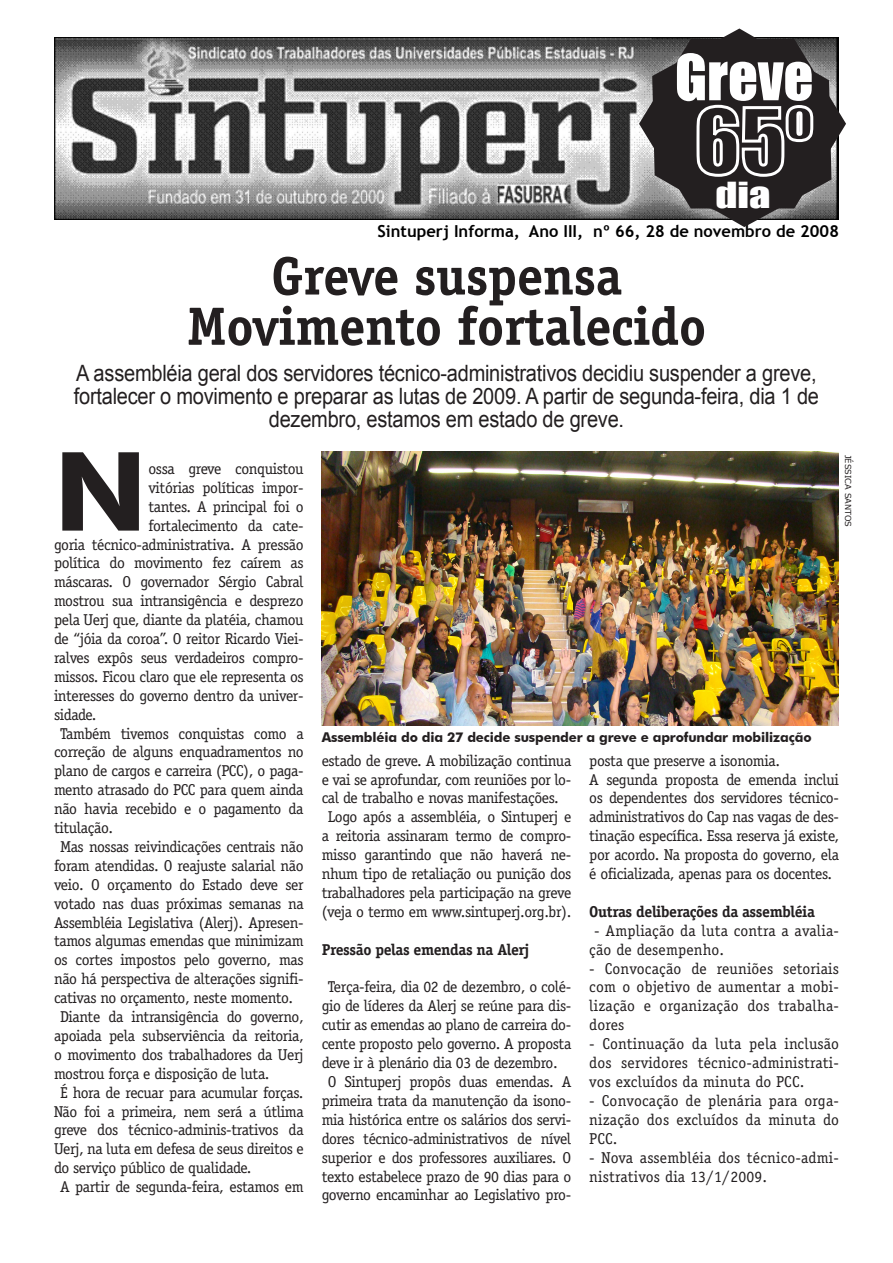
<style>
.page{position:relative;width:893px;height:1263px;background:#fff}
.page>*{position:absolute;margin:0;border:0;box-sizing:border-box;transform-origin:0 0}
.t1{font:700 109.5px "Futura BT";color:#231f20}
.t2{font:58.5px "Impact";color:#fff}
.t3{font:700 54px "Officina Serif";letter-spacing:-.01em;color:#231f20}
.t4{font:33px "Impact";color:#fff;scale:1.29 1}
.t5{font:22.5px/23.2px "Arial";letter-spacing:-.01em;color:#231f20;text-align:center;scale:.89 1}
.t6{font:700 16.5px "Trebuchet MS";color:#000}
.t7{font:15.75px/18.9px "Officina Serif";letter-spacing:-.025em;color:#231f20;text-align:justify}
.t8{font:15.75px/18.9px "Officina Serif";letter-spacing:.01em;color:#231f20}
.t9{font:700 15.75px "Officina Serif";letter-spacing:-.025em;color:#231f20}
.t10{font:700 13.5px "Futura BT";letter-spacing:-.01em;color:#231f20}
.t11{font:8.25px "Verdana";color:#231f20}
</style>
<div class="page">
<img style="left:54px;top:38px;width:585px;height:182px">
<svg style="left:639px;top:29px;width:207px;height:198px;background:#575556"></svg>
<img style="left:322px;top:452px;width:517px;height:273px">
<p class="t2" style="left:675px;top:32px;width:140px">Greve</p>
<p class="t4" style="left:715px;top:169px;width:44px">dia</p>
<p class="t6" style="left:377px;top:221px;width:463px">Sintuperj Informa, Ano III, nº 66, 28 de novembro de 2008</p>
<p class="t3" style="left:271px;top:242px;width:352px">Greve suspensa</p>
<p class="t3" style="left:187px;top:293px;width:521px">Movimento fortalecido</p>
<p class="t5" style="left:74px;top:362px;width:839px">A assembléia geral dos servidores técnico-administrativos decidiu suspender a greve, fortalecer o movimento e preparar as lutas de 2009. A partir de segunda-feira, dia 1 de dezembro, estamos em estado de greve.</p>
<p class="t1" style="left:54px;top:425px;width:95px">N</p>
<p class="t7" style="left:148px;top:459px;width:157px">ossa greve conquistou</p>
<p class="t7" style="left:148px;top:478px;width:157px">vitórias políticas impor-</p>
<p class="t7" style="left:148px;top:497px;width:157px">tantes. A principal foi o</p>
<p class="t7" style="left:148px;top:516px;width:157px">fortalecimento da cate-</p>
<p class="t7" style="left:54px;top:535px;width:251px">goria técnico-administrativa. A pressão</p>
<p class="t7" style="left:54px;top:554px;width:251px">política do movimento fez caírem as</p>
<p class="t7" style="left:54px;top:572px;width:251px">máscaras. O governador Sérgio Cabral</p>
<p class="t7" style="left:54px;top:591px;width:251px">mostrou sua intransigência e desprezo</p>
<p class="t7" style="left:54px;top:610px;width:251px">pela Uerj que, diante da platéia, chamou</p>
<p class="t7" style="left:54px;top:629px;width:251px">de “jóia da coroa”. O reitor Ricardo Viei-</p>
<p class="t7" style="left:54px;top:648px;width:251px">ralves expôs seus verdadeiros compro-</p>
<p class="t7" style="left:54px;top:667px;width:251px">missos. Ficou claro que ele representa os</p>
<p class="t7" style="left:54px;top:686px;width:251px">interesses do governo dentro da univer-</p>
<p class="t7" style="left:54px;top:705px;width:44px">sidade.</p>
<p class="t7" style="left:54px;top:724px;width:251px;text-indent:6px">Também tivemos conquistas como a correção de alguns enquadramentos no plano de cargos e carreira (PCC), o paga&shy;mento atrasado do PCC para quem ainda não havia recebido e o pagamento da titulação.</p>
<p class="t7" style="left:54px;top:837px;width:251px;text-indent:6px">Mas nossas reivindicações centrais não foram atendidas. O reajuste salarial não veio. O orçamento do Estado deve ser votado nas duas próximas semanas na Assembléia Legislativa (Alerj). Apresen&shy;tamos algumas emendas que minimizam os cortes impostos pelo governo, mas não há perspectiva de alterações signifi&shy;cativas no orçamento, neste momento.</p>
<p class="t7" style="left:54px;top:1007px;width:251px;text-indent:6px">Diante da intransigência do governo, apoiada pela subserviência da reitoria, o movimento dos trabalhadores da Uerj mostrou força e disposição de luta.</p>
<p class="t7" style="left:54px;top:1083px;width:251px;text-indent:6px">É hora de recuar para acumular forças.<br>Não foi a primeira, nem será a útlima greve dos técnico-adminis-trativos da Uerj, na luta em defesa de seus direitos e do serviço público de qualidade.</p>
<p class="t7" style="left:60px;top:1177px;width:245px">A partir de segunda-feira, estamos em</p>
<p class="t11" style="left:853px;top:455px;width:74px;rotate:90deg">JÉSSICA SANTOS</p>
<p class="t10" style="left:322px;top:729px;width:491px">Assembléia do dia 27 decide suspender a greve e aprofundar mobilização</p>
<p class="t7" style="left:322px;top:751px;width:251px">estado de greve. A mobilização continua e vai se aprofundar, com reuniões por lo&shy;cal de trabalho e novas manifestações.</p>
<p class="t7" style="left:322px;top:808px;width:251px;text-align:center">Logo após a assembléia, o Sintuperj e a reitoria assinaram termo de compro&shy;misso garantindo que não haverá ne&shy;nhum tipo de retaliação ou punição dos trabalhadores pela participação na greve (veja o termo em www.sintuperj.org.br).</p>
<p class="t9" style="left:322px;top:939px;width:209px">Pressão pelas emendas na Alerj</p>
<p class="t7" style="left:322px;top:978px;width:251px;text-indent:6px">Terça-feira, dia 02 de dezembro, o colé&shy;gio de líderes da Alerj se reúne para dis&shy;cutir as emendas ao plano de carreira do&shy;cente proposto pelo governo. A proposta deve ir à plenário dia 03 de dezembro.</p>
<p class="t7" style="left:322px;top:1072px;width:251px;text-align:center">O Sintuperj propôs duas emendas. A primeira trata da manutenção da isono&shy;mia histórica entre os salários dos servi&shy;dores técnico-administrativos de nível superior e dos professores auxiliares. O texto estabelece prazo de 90 dias para o governo encaminhar ao Legislativo pro-</p>
<p class="t7" style="left:589px;top:751px;width:192px">posta que preserve a isonomia.</p>
<p class="t7" style="left:589px;top:770px;width:251px">A segunda proposta de emenda inclui os dependentes dos servidores técnico&shy;administrativos do Cap nas vagas de des&shy;tinação específica. Essa reserva já existe, por acordo. Na proposta do governo, ela é oficializada, apenas para os docentes.</p>
<p class="t9" style="left:589px;top:902px;width:227px">Outras deliberações da assembléia</p>
<p class="t8" style="left:589px;top:921px;width:251px;text-indent:5px">- Ampliação da luta contra a avalia&shy;ção de desempenho.</p>
<p class="t7" style="left:589px;top:959px;width:251px">- Convocação de reuniões setoriais com o objetivo de aumentar a mobi&shy;lização e organização dos trabalha&shy;dores</p>
<p class="t7" style="left:589px;top:1034px;width:251px">- Continuação da luta pela inclusão dos servidores técnico-administrati&shy;vos excluídos da minuta do PCC.</p>
<p class="t7" style="left:589px;top:1091px;width:251px">- Convocação de plenária para orga&shy;nização dos excluídos da minuta do PCC.</p>
<p class="t8" style="left:589px;top:1148px;width:251px">- Nova assembléia dos técnico-admi&shy;nistrativos dia 13/1/2009.</p>
</div>
